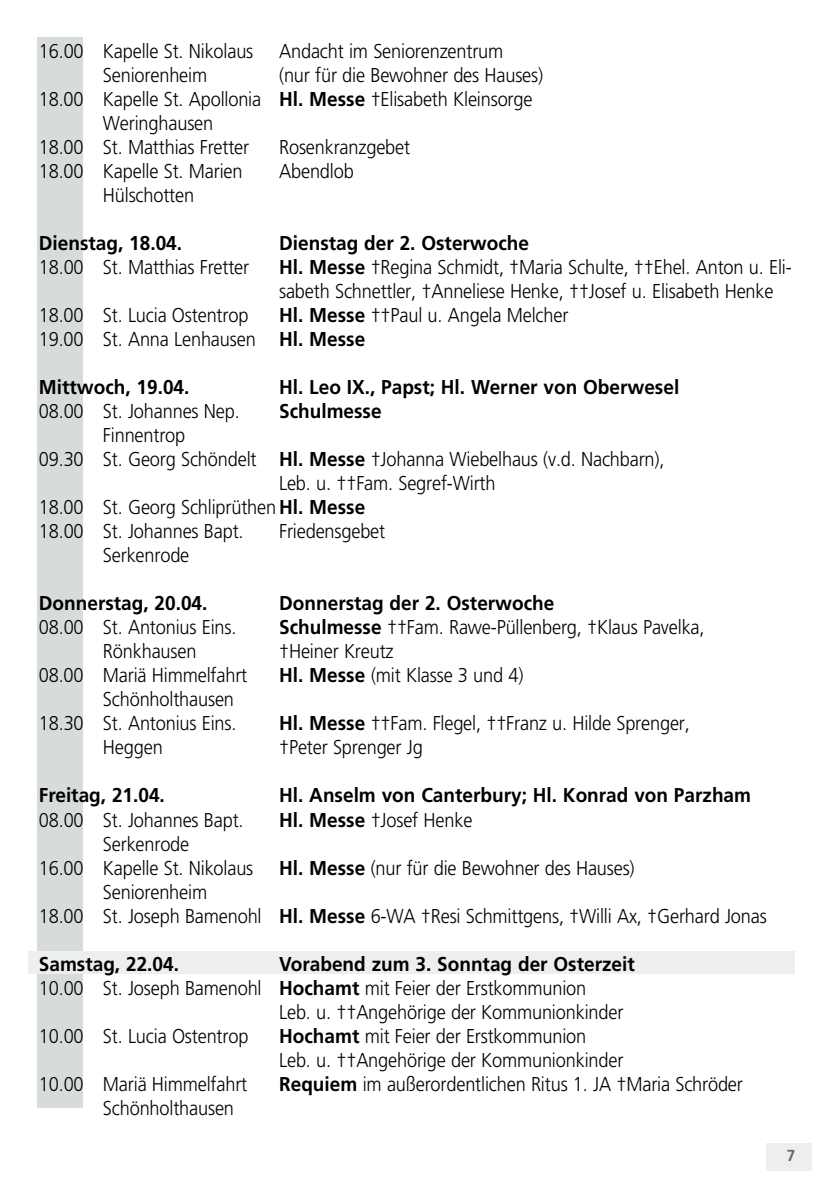
<style>
.page{position:relative;width:840px;height:1191px;background:#fff}
.page>*{position:absolute;margin:0;border:0;box-sizing:border-box;transform-origin:0 0}
.t1{font:300 20px/24px "Frutiger";letter-spacing:-.01em;color:#000;scale:.91 1}
.t2{font:700 20px "Frutiger";color:#000;scale:.95 1}
.t3{font:700 16px "Frutiger";color:#68676c;scale:.95 1}
.s1{font-weight:700}
</style>
<div class="page">
<div style="left:37px;top:37px;width:45px;height:1070px;background:#d8dbdc"></div>
<div style="left:765px;top:1142px;width:46px;height:28px;background:#edeeef"></div>
<div style="left:28px;top:951px;width:766px;height:23px;background:#edeeef"></div>
<p class="t1" style="left:39px;top:39px;width:237px">16.00 Kapelle St. Nikolaus</p>
<p class="t1" style="left:279px;top:39px;width:248px">Andacht im Seniorenzentrum</p>
<p class="t1" style="left:103px;top:63px;width:116px">Seniorenheim</p>
<p class="t1" style="left:279px;top:63px;width:291px">(nur für die Bewohner des Hauses)</p>
<p class="t1" style="left:39px;top:87px;width:543px">18.00 Kapelle St. Apollonia <span class="s1">Hl. Messe</span> †Elisabeth Kleinsorge</p>
<p class="t1" style="left:103px;top:111px;width:123px">Weringhausen</p>
<p class="t1" style="left:39px;top:135px;width:232px">18.00 St. Matthias Fretter</p>
<p class="t1" style="left:279px;top:135px;width:145px">Rosenkranzgebet</p>
<p class="t1" style="left:39px;top:159px;width:225px">18.00 Kapelle St. Marien</p>
<p class="t1" style="left:279px;top:159px;width:83px">Abendlob</p>
<p class="t1" style="left:103px;top:183px;width:102px">Hülschotten</p>
<p class="t2" style="left:39px;top:231px;width:152px">Dienstag, 18.04.</p>
<p class="t2" style="left:279px;top:231px;width:264px">Dienstag der 2. Osterwoche</p>
<p class="t1" style="left:39px;top:255px;width:232px">18.00 St. Matthias Fretter</p>
<p class="t1" style="left:279px;top:255px;width:564px"><span class="s1">Hl. Messe</span> †Regina Schmidt, †Maria Schulte, ††Ehel. Anton u. Eli&shy;sabeth Schnettler, †Anneliese Henke, ††Josef u. Elisabeth Henke</p>
<p class="t1" style="left:39px;top:303px;width:232px">18.00 St. Lucia Ostentrop</p>
<p class="t1" style="left:39px;top:303px;width:583px;text-indent:240px"><span class="s1">Hl. Messe</span> ††Paul u. Angela Melcher<br>19.00 St. Anna Lenhausen <span class="s1">Hl. Messe</span></p>
<p class="t2" style="left:39px;top:375px;width:160px">Mittwoch, 19.04.</p>
<p class="t2" style="left:279px;top:375px;width:422px">Hl. Leo IX., Papst; Hl. Werner von Oberwesel</p>
<p class="t1" style="left:39px;top:399px;width:222px">08.00 St. Johannes Nep.</p>
<p class="t2" style="left:279px;top:399px;width:109px">Schulmesse</p>
<p class="t1" style="left:103px;top:423px;width:92px">Finnentrop</p>
<p class="t1" style="left:39px;top:447px;width:688px">09.30 St. Georg Schöndelt <span class="s1">Hl. Messe</span> †Johanna Wiebelhaus (v.d. Nachbarn),</p>
<p class="t1" style="left:279px;top:471px;width:239px">Leb. u. ††Fam. Segref-Wirth</p>
<p class="t1" style="left:39px;top:495px;width:360px">18.00 St. Georg Schliprüthen <span class="s1">Hl. Messe</span></p>
<p class="t1" style="left:39px;top:519px;width:226px">18.00 St. Johannes Bapt.</p>
<p class="t1" style="left:279px;top:519px;width:118px">Friedensgebet</p>
<p class="t1" style="left:103px;top:543px;width:96px">Serkenrode</p>
<p class="t2" style="left:39px;top:591px;width:179px">Donnerstag, 20.04.</p>
<p class="t2" style="left:279px;top:591px;width:291px">Donnerstag der 2. Osterwoche</p>
<p class="t1" style="left:39px;top:615px;width:218px">08.00 St. Antonius Eins.</p>
<p class="t1" style="left:279px;top:615px;width:469px"><span class="s1">Schulmesse</span> ††Fam. Rawe-Püllenberg, †Klaus Pavelka,</p>
<p class="t1" style="left:103px;top:639px;width:104px">Rönkhausen</p>
<p class="t1" style="left:279px;top:639px;width:127px">†Heiner Kreutz</p>
<p class="t1" style="left:39px;top:663px;width:230px">08.00 Mariä Himmelfahrt</p>
<p class="t1" style="left:279px;top:663px;width:270px"><span class="s1">Hl. Messe</span> (mit Klasse 3 und 4)</p>
<p class="t1" style="left:39px;top:687px;width:218px;text-align:right">Schönholthausen<br>18.30 St. Antonius Eins.</p>
<p class="t1" style="left:279px;top:711px;width:452px"><span class="s1">Hl. Messe</span> ††Fam. Flegel, ††Franz u. Hilde Sprenger,</p>
<p class="t1" style="left:103px;top:735px;width:67px">Heggen</p>
<p class="t1" style="left:279px;top:735px;width:159px">†Peter Sprenger Jg</p>
<p class="t2" style="left:39px;top:783px;width:134px">Freitag, 21.04.</p>
<p class="t2" style="left:279px;top:783px;width:498px">Hl. Anselm von Canterbury; Hl. Konrad von Parzham</p>
<p class="t1" style="left:39px;top:807px;width:226px">08.00 St. Johannes Bapt.</p>
<p class="t1" style="left:279px;top:807px;width:214px"><span class="s1">Hl. Messe</span> †Josef Henke</p>
<p class="t1" style="left:39px;top:831px;width:237px;text-align:center">Serkenrode<br>16.00 Kapelle St. Nikolaus</p>
<p class="t1" style="left:279px;top:855px;width:392px"><span class="s1">Hl. Messe</span> (nur für die Bewohner des Hauses)</p>
<p class="t1" style="left:39px;top:879px;width:801px;text-indent:64px">Seniorenheim<br>18.00 St. Joseph Bamenohl <span class="s1">Hl. Messe</span> 6-WA †Resi Schmittgens, †Willi Ax, †Gerhard Jonas</p>
<p class="t2" style="left:39px;top:951px;width:149px">Samstag, 22.04.</p>
<p class="t2" style="left:279px;top:951px;width:376px">Vorabend zum 3. Sonntag der Osterzeit</p>
<p class="t1" style="left:39px;top:975px;width:602px">10.00 St. Joseph Bamenohl <span class="s1">Hochamt</span> mit Feier der Erstkommunion</p>
<p class="t1" style="left:279px;top:999px;width:379px">Leb. u. ††Angehörige der Kommunionkinder</p>
<p class="t1" style="left:39px;top:1023px;width:232px">10.00 St. Lucia Ostentrop</p>
<p class="t1" style="left:279px;top:1023px;width:379px"><span class="s1">Hochamt</span> mit Feier der Erstkommunion<br>Leb. u. ††Angehörige der Kommunionkinder</p>
<p class="t1" style="left:39px;top:1071px;width:230px">10.00 Mariä Himmelfahrt</p>
<p class="t1" style="left:279px;top:1071px;width:511px"><span class="s1">Requiem</span> im außerordentlichen Ritus 1. JA †Maria Schröder</p>
<p class="t1" style="left:103px;top:1095px;width:145px">Schönholthausen</p>
<p class="t3" style="left:786px;top:1145px;width:10px">7</p>
</div>
